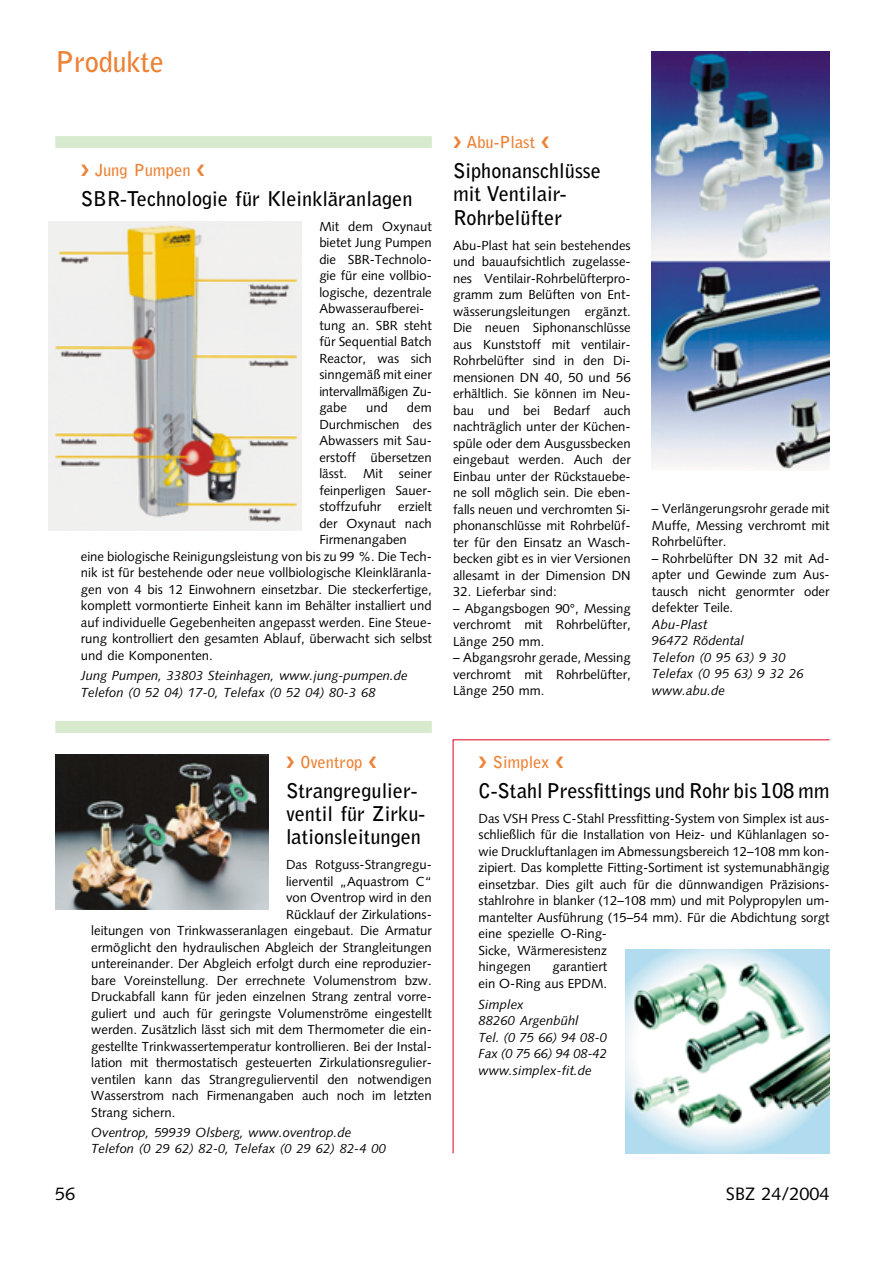
<style>
.page{position:relative;width:893px;height:1263px;background:#fff}
.page>*{position:absolute;margin:0;border:0;box-sizing:border-box;transform-origin:0 0}
.t1{font:700 28.5px "Bell Gothic";letter-spacing:-.01em;color:#ec8236}
.t2{font:700 20.25px/23.2px "Bell Gothic";color:#000}
.t3{font:18px "Syntax";color:#000}
.t4{font:700 16.5px "Bell Gothic";color:#ec8236}
.t5{font:13.2px/16.5px "Syntax";color:#000;text-align:justify}
.t6{font:italic 13.2px/16.5px "Syntax";color:#000}
</style>
<div class="page">
<img style="left:49px;top:221px;width:252px;height:309px">
<div style="left:55px;top:721px;width:377px;height:12px;background:#d8eacd"></div>
<div style="left:55px;top:136px;width:377px;height:12px;background:#d8eacd"></div>
<img style="left:652px;top:52px;width:177px;height:418px">
<img style="left:55px;top:755px;width:213px;height:155px">
<svg style="left:452px;top:739px;width:378px;height:415px"></svg>
<svg style="left:479px;top:757px;width:7px;height:11px"></svg>
<svg style="left:556px;top:757px;width:7px;height:11px"></svg>
<h1 class="t1" style="left:55px;top:51px;width:110px">Produkte</h1>
<p class="t4" style="left:95px;top:164px;width:97px">Jung Pumpen</p>
<h2 class="t2" style="left:81px;top:188px;width:333px">SBR-Technologie für Kleinkläranlagen</h2>
<p class="t5" style="left:319px;top:219px;width:114px;text-align:left">Mit dem Oxynaut bietet Jung Pumpen die SBR-Technolo&shy;gie für eine vollbio&shy;logische, dezentrale<br>Abwasseraufberei&shy;tung an. SBR steht für Sequential Batch<br>Reactor, was sich sinngemäß mit einer intervallmäßigen Zu&shy;gabe</p>
<p class="t5" style="left:319px;top:401px;width:114px;text-indent:88px">dem Durchmischen des Abwassers mit Sau&shy;erstoff übersetzen lässt. Mit seiner feinperligen Sauer&shy;stoffzufuhr</p>
<p class="t5" style="left:366px;top:401px;width:23px">und</p>
<p class="t5" style="left:398px;top:500px;width:35px">erzielt</p>
<p class="t5" style="left:319px;top:516px;width:114px">der Oxynaut nach</p>
<p class="t5" style="left:319px;top:533px;width:89px">Firmenangaben</p>
<p class="t5" style="left:81px;top:549px;width:352px">eine biologische Reinigungsleistung von bis zu 99 %. Die Tech-</p>
<p class="t5" style="left:81px;top:566px;width:352px">nik ist für bestehende oder neue vollbiologische Kleinkläranla-</p>
<p class="t5" style="left:81px;top:582px;width:352px">gen von 4 bis 12 Einwohnern einsetzbar. Die steckerfertige,</p>
<p class="t5" style="left:81px;top:599px;width:352px">komplett vormontierte Einheit kann im Behälter installiert und</p>
<p class="t5" style="left:81px;top:615px;width:352px">auf individuelle Gegebenheiten angepasst werden. Eine Steue-</p>
<p class="t5" style="left:81px;top:632px;width:352px">rung kontrolliert den gesamten Ablauf, überwacht sich selbst</p>
<p class="t5" style="left:81px;top:648px;width:134px">und die Komponenten.</p>
<p class="t6" style="left:81px;top:669px;width:328px">Jung Pumpen, 33803 Steinhagen, www.jung-pumpen.de<br>Telefon (0 52 04) 17-0, Telefax (0 52 04) 80-3 68</p>
<p class="t4" style="left:466px;top:136px;width:70px">Abu-Plast</p>
<h2 class="t2" style="left:453px;top:161px;width:149px">Siphonanschlüsse mit Ventilair-<br>Rohrbelüfter</h2>
<p class="t5" style="left:453px;top:238px;width:179px">Abu-Plast hat sein bestehendes und bauaufsichtlich zugelasse&shy;nes Ventilair-Rohrbelüfterpro&shy;gramm zum Belüften von Ent&shy;wässerungsleitungen ergänzt.<br>Die neuen Siphonanschlüsse aus Kunststoff mit ventilair-Rohrbelüfter sind in den Di&shy;mensionen DN 40, 50 und 56 erhältlich. Sie können im Neu&shy;bau und bei Bedarf auch nachträglich unter der Küchen&shy;spüle oder dem Ausgussbecken eingebaut werden. Auch der Einbau unter der Rückstauebe&shy;ne soll möglich sein. Die eben&shy;falls neuen und verchromten Si&shy;phonanschlüsse mit Rohrbelüf&shy;ter für den Einsatz an Wasch&shy;becken gibt es in vier Versionen allesamt in der Dimension DN</p>
<p class="t5" style="left:453px;top:585px;width:105px">32. Lieferbar sind:</p>
<p class="t5" style="left:453px;top:601px;width:179px">– Abgangsbogen 90°, Messing verchromt mit Rohrbelüfter, Länge 250 mm.</p>
<p class="t5" style="left:453px;top:651px;width:179px">– Abgangsrohr gerade, Messing verchromt mit Rohrbelüfter, Länge 250 mm.</p>
<p class="t5" style="left:652px;top:502px;width:179px">– Verlängerungsrohr gerade mit Muffe, Messing verchromt mit Rohrbelüfter.</p>
<p class="t5" style="left:652px;top:551px;width:179px">– Rohrbelüfter DN 32 mit Ad&shy;apter und Gewinde zum Aus&shy;tausch nicht genormter oder defekter Teile.</p>
<p class="t6" style="left:652px;top:617px;width:153px">Abu-Plast<br>96472 Rödental<br>Telefon (0 95 63) 9 30<br>Telefax (0 95 63) 9 32 26 www.abu.de</p>
<p class="t4" style="left:300px;top:756px;width:64px">Oventrop</p>
<h2 class="t2" style="left:286px;top:781px;width:141px">Strangregulier&shy;ventil für Zirku&shy;lationsleitungen</h2>
<p class="t5" style="left:286px;top:858px;width:147px">Das Rotguss-Strangregu-</p>
<p class="t5" style="left:286px;top:874px;width:147px">lierventil „Aquastrom C“</p>
<p class="t5" style="left:286px;top:891px;width:147px">von Oventrop wird in den</p>
<p class="t5" style="left:286px;top:907px;width:147px">Rücklauf der Zirkulations-</p>
<p class="t5" style="left:91px;top:924px;width:342px">leitungen von Trinkwasseranlagen eingebaut. Die Armatur</p>
<p class="t5" style="left:91px;top:940px;width:342px">ermöglicht den hydraulischen Abgleich der Strangleitungen</p>
<p class="t5" style="left:91px;top:957px;width:342px">untereinander. Der Abgleich erfolgt durch eine reproduzier-</p>
<p class="t5" style="left:91px;top:973px;width:342px">bare Voreinstellung. Der errechnete Volumenstrom bzw.</p>
<p class="t5" style="left:91px;top:990px;width:342px">Druckabfall kann für jeden einzelnen Strang zentral vorre-</p>
<p class="t5" style="left:91px;top:1006px;width:342px">guliert und auch für geringste Volumenströme eingestellt</p>
<p class="t5" style="left:91px;top:1023px;width:342px">werden. Zusätzlich lässt sich mit dem Thermometer die ein-</p>
<p class="t5" style="left:91px;top:1039px;width:342px">gestellte Trinkwassertemperatur kontrollieren. Bei der Instal-</p>
<p class="t5" style="left:91px;top:1056px;width:342px">lation mit thermostatisch gesteuerten Zirkulationsregulier-</p>
<p class="t5" style="left:91px;top:1072px;width:342px">ventilen kann das Strangregulierventil den notwendigen</p>
<p class="t5" style="left:91px;top:1089px;width:342px">Wasserstrom nach Firmenangaben auch noch im letzten</p>
<p class="t5" style="left:91px;top:1105px;width:86px">Strang sichern.</p>
<p class="t6" style="left:91px;top:1125px;width:296px">Oventrop, 59939 Olsberg, www.oventrop.de<br>Telefon (0 29 62) 82-0, Telefax (0 29 62) 82-4 00</p>
<p class="t4" style="left:493px;top:756px;width:58px">Simplex</p>
<h2 class="t2" style="left:478px;top:781px;width:352px">C-Stahl Pressfittings und Rohr bis 108 mm</h2>
<p class="t5" style="left:478px;top:811px;width:352px;text-align:left">Das VSH Press C-Stahl Pressfitting-System von Simplex ist aus&shy;schließlich für die Installation von Heiz- und Kühlanlagen so&shy;wie Druckluftanlagen im Abmessungsbereich 12–108 mm kon&shy;zipiert. Das komplette Fitting-Sortiment ist systemunabhängig einsetzbar. Dies gilt auch für die dünnwandigen Präzisions&shy;stahlrohre in blanker (12–108 mm) und mit Polypropylen um&shy;mantelter Ausführung (15–54 mm). Für die Abdichtung sorgt eine spezielle O-Ring-<br>Sicke, Wärmeresistenz<br>hingegen</p>
<p class="t5" style="left:478px;top:960px;width:130px;text-align:right">garantiert<br>ein O-Ring aus EPDM.</p>
<p class="t6" style="left:478px;top:997px;width:130px">Simplex<br>88260 Argenbühl<br>Tel. (0 75 66) 94 08-0<br>Fax (0 75 66) 94 08-42 www.simplex-fit.de</p>
<h3 class="t3" style="left:55px;top:1186px;width:22px">56</h3>
<h3 class="t3" style="left:726px;top:1186px;width:105px">SBZ 24/2004</h3>
</div>
